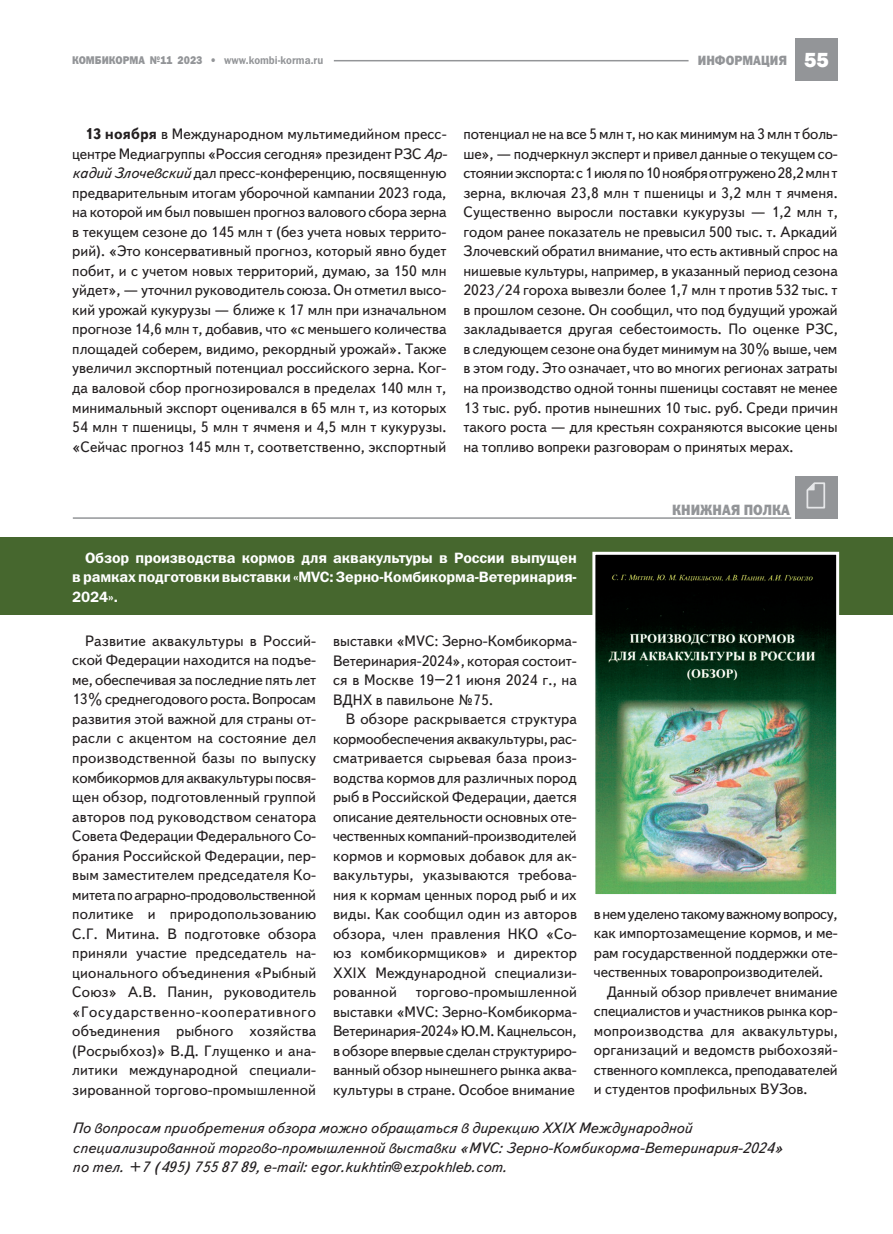
<style>
.page{position:relative;width:893px;height:1234px;background:#fff}
.page>*{position:absolute;margin:0;border:0;box-sizing:border-box;transform-origin:0 0}
.t1{font:800 21px "Franklin Gothic";color:#fff}
.Osnovnoy_text-10-13{font:15px/19.5px "Text Book C";color:#231f20;text-align:justify}
.Osnovnoy_text-10-13-2{font:italic 15px "Text Book C";color:#231f20}
.Osnovnoy_text-10-13-3{font:15px/19.5px "Text Book C";letter-spacing:-.025em;color:#231f20}
.Vstavka_10-13{font:15px/19.5px "Franklin Gothic Demi C";letter-spacing:-.01em;color:#fff}
.Zagolovok{font:15px "Franklin Gothic Heavy C";color:#939598;scale:.9 1}
.Zagolovok-2{font:13.5px "Franklin Gothic Heavy C";color:#939598;scale:.9 1}
.Zagolovok-3{font:11.25px "Franklin Gothic Heavy C";color:#939598;scale:.9 1}
.s1{font-family:"Franklin Gothic Demi C"}
.s2{font-weight:700}
.s3{font-style:italic}
</style>
<div class="page">
<div style="left:795px;top:38px;width:43px;height:43px;background:#939598"></div>
<hr style="left:334px;top:60px;width:355px;height:1px;background:#939598">
<div style="left:0;top:537px;width:893px;height:77px;background:#46672e"></div>
<div style="left:795px;top:476px;width:43px;height:42px;background:#939598"></div>
<svg style="left:807px;top:482px;width:19px;height:27px"></svg>
<hr style="left:73px;top:517px;width:718px;height:1px;background:#939598">
<img style="left:596px;top:555px;width:239px;height:337px">
<div style="left:592px;top:551px;width:247px;height:345px;border:3px solid #fff"></div>
<p class="Zagolovok-3" style="left:72px;top:54px;width:281px">КОМБИКОРМА №11 2023 • <span class="s1">www.kombi-korma.ru</span></p>
<p class="Zagolovok-2" style="left:698px;top:53px;width:101px">ИНФОРМАЦИЯ</p>
<p class="t1" style="left:804px;top:46px;width:26px">55</p>
<p class="Osnovnoy_text-10-13" style="left:72px;top:125px;width:377px;text-indent:13px"><span class="s2">13 ноября</span> в Международном мультимедийном пресс&shy;центре Медиагруппы «Россия сегодня» президент РЗС <span class="s3">Ар&shy;кадий Злочевский</span> дал пресс-конференцию, посвященную предварительным итогам уборочной кампании 2023 года, на которой им был повышен прогноз валового сбора зерна в текущем сезоне до 145 млн т (без учета новых террито&shy;рий). «Это консервативный прогноз, который явно будет побит, и с учетом новых территорий, думаю, за 150 млн уйдет», — уточнил руководитель союза. Он отметил высо&shy;кий урожай кукурузы — ближе к 17 млн при изначальном прогнозе 14,6 млн т, добавив, что «с меньшего количества площадей соберем, видимо, рекордный урожай». Также увеличил экспортный потенциал российского зерна. Ког&shy;да валовой сбор прогнозировался в пределах 140 млн т, минимальный экспорт оценивался в 65 млн т, из которых</p>
<p class="Osnovnoy_text-10-13" style="left:72px;top:417px;width:376px">54 млн т пшеницы, 5 млн т ячменя и 4,5 млн т кукурузы. «Сейчас прогноз 145 млн т, соответственно, экспортный</p>
<p class="Osnovnoy_text-10-13" style="left:463px;top:125px;width:376px">потенциал не на все 5 млн т, но как минимум на 3 млн т боль-</p>
<p class="Osnovnoy_text-10-13-3" style="left:463px;top:144px;width:376px">ше», — подчеркнул эксперт и привел данные о текущем со&shy;стоянии экспорта: с 1 июля по 10 ноября отгружено 28,2 млн т</p>
<p class="Osnovnoy_text-10-13" style="left:463px;top:183px;width:376px">зерна, включая 23,8 млн т пшеницы и 3,2 млн т ячменя.<br>Существенно выросли поставки кукурузы — 1,2 млн т,</p>
<p class="Osnovnoy_text-10-13" style="left:463px;top:222px;width:376px">годом ранее показатель не превысил 500 тыс. т. Аркадий Злочевский обратил внимание, что есть активный спрос на нишевые культуры, например, в указанный период сезона 2023/24 гороха вывезли более 1,7 млн т против 532 тыс. т</p>
<p class="Osnovnoy_text-10-13" style="left:463px;top:300px;width:376px">в прошлом сезоне. Он сообщил, что под будущий урожай закладывается другая себестоимость. По оценке РЗС,</p>
<p class="Osnovnoy_text-10-13" style="left:463px;top:339px;width:376px">в следующем сезоне она будет минимум на 30% выше, чем в этом году. Это означает, что во многих регионах затраты на производство одной тонны пшеницы составят не менее 13 тыс. руб. против нынешних 10 тыс. руб. Среди причин такого роста — для крестьян сохраняются высокие цены на топливо вопреки разговорам о принятых мерах.</p>
<p class="Zagolovok" style="left:672px;top:501px;width:11px">кни</p>
<p class="Zagolovok" style="left:700px;top:501px;width:25px">жная</p>
<p class="Zagolovok" style="left:744px;top:501px;width:43px">полка</p>
<p class="Vstavka_10-13" style="left:85px;top:547px;width:493px">Обзор производства кормов для аквакультуры в России выпущен</p>
<p class="Vstavka_10-13" style="left:72px;top:566px;width:506px">в рамках подготовки выставки «MVC: Зерно-Комбикорма-Ветеринария-<br>2024».</p>
<p class="Osnovnoy_text-10-13" style="left:72px;top:631px;width:245px;text-indent:13px">Развитие аквакультуры в Россий&shy;ской Федерации находится на подъе&shy;ме, обеспечивая за последние пять лет 13% среднегодового роста. Вопросам развития этой важной для страны от&shy;расли с акцентом на состояние дел производственной базы по выпуску комбикормов для аквакультуры посвя&shy;щен обзор, подготовленный группой авторов под руководством сенатора Совета Федерации Федерального Со&shy;брания Российской Федерации, пер&shy;вым заместителем председателя Ко&shy;митета по аграрно-продовольственной политике и природопользованию С.Г. Митина. В подготовке обзора приняли участие председатель на&shy;ционального объединения «Рыбный Союз» А.В. Панин, руководитель «Государственно-кооперативного объединения рыбного хозяйства (Росрыбхоз)» В.Д. Глущенко и ана&shy;литики международной специали&shy;зированной торгово-промышленной</p>
<p class="Osnovnoy_text-10-13" style="left:333px;top:631px;width:245px">выставки «MVC: Зерно-Комбикорма-Ветеринария-2024», которая состоит&shy;ся в Москве 19–21 июня 2024 г., на ВДНХ в павильоне №75.</p>
<p class="Osnovnoy_text-10-13" style="left:333px;top:709px;width:245px;text-indent:13px">В обзоре раскрывается структура кормообеспечения аквакультуры, рас&shy;сматривается сырьевая база произ&shy;водства кормов для различных пород рыб в Российской Федерации, дается описание деятельности основных оте&shy;чественных компаний-производителей кормов и кормовых добавок для ак&shy;вакультуры, указываются требова&shy;ния к кормам ценных пород рыб и их виды. Как сообщил один из авторов обзора, член правления НКО «Со&shy;юз комбикормщиков» и директор XXIX Международной специализи&shy;рованной</p>
<p class="Osnovnoy_text-10-13" style="left:333px;top:982px;width:245px;text-indent:83px">торгово-промышленной выставки «MVC: Зерно-Комбикорма-Ветеринария-2024» Ю.М. Кацнельсон, в обзоре впервые сделан структуриро&shy;ванный обзор нынешнего рынка аква&shy;культуры в стране. Особое внимание</p>
<p class="Osnovnoy_text-10-13-3" style="left:594px;top:904px;width:245px">в нем уделено такому важному вопросу, как импортозамещение кормов, и ме-</p>
<p class="Osnovnoy_text-10-13" style="left:594px;top:943px;width:245px">рам государственной поддержки оте&shy;чественных товаропроизводителей.</p>
<p class="Osnovnoy_text-10-13" style="left:594px;top:982px;width:245px;text-indent:13px">Данный обзор привлечет внимание специалистов и участников рынка кор&shy;мопроизводства для аквакультуры, организаций и ведомств рыбохозяй&shy;ственного комплекса, преподавателей и студентов профильных ВУЗов.</p>
<p class="Osnovnoy_text-10-13-2" style="left:72px;top:1119px;width:621px">По вопросам приобретения обзора можно обращаться в дирекцию XXIX Международной</p>
<p class="Osnovnoy_text-10-13-2" style="left:72px;top:1138px;width:712px">специализированной торгово-промышленной выставки «MVC: Зерно-Комбикорма-Ветеринария-2024»</p>
<p class="Osnovnoy_text-10-13-2" style="left:72px;top:1158px;width:436px">по тел. +7 (495) 755 87 89, e-mail: egor.kukhtin@expokhleb.com.</p>
</div>
